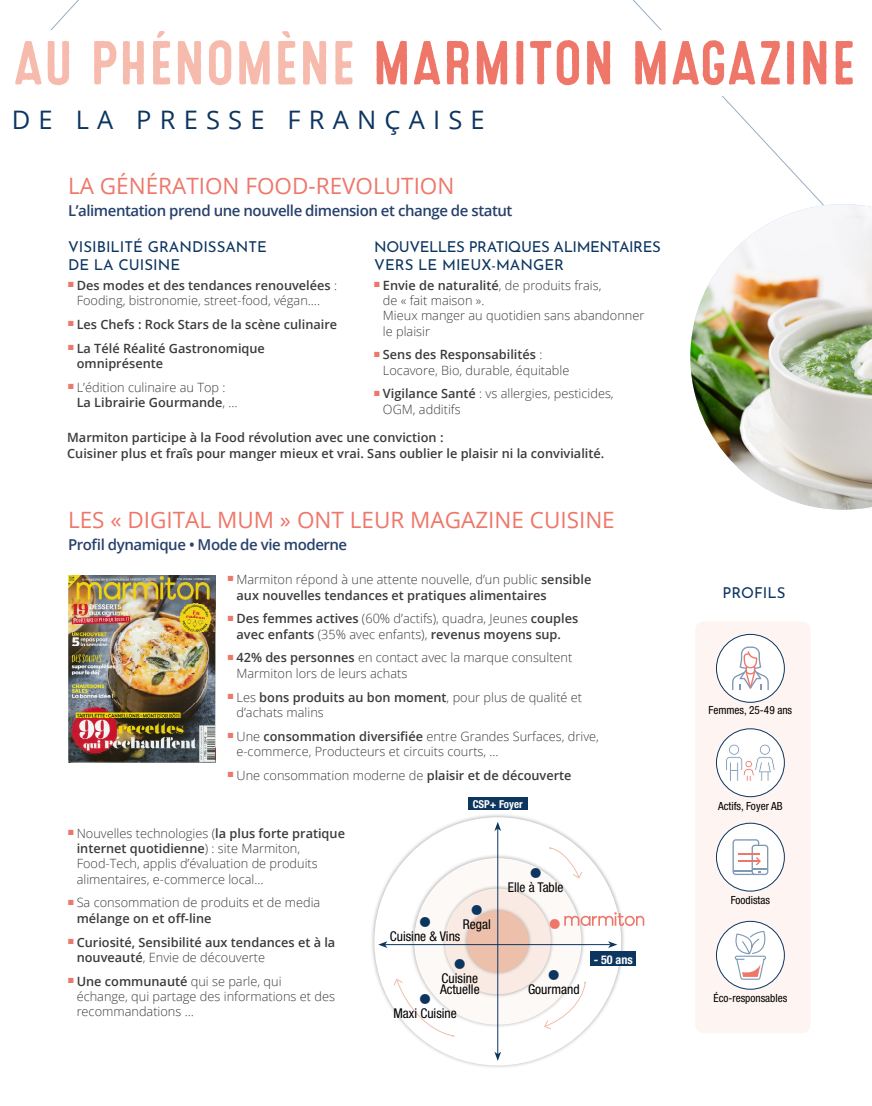
<style>
.page{position:relative;width:872px;height:1106px;background:#fff}
.page>*{position:absolute;margin:0;border:0;box-sizing:border-box;transform-origin:0 0}
.t1{font:62.1px "Microbrew One";color:#ee776a}
.t2{font:condensed 28.05px "Helvetica Neue";color:#0c3560}
.t3{font:condensed 28.05px "Helvetica Neue";color:#ee776a}
.t4{font:25.5px "Open Sans";letter-spacing:.32em;color:#0c3560}
.t5{font:22.5px "Open Sans";color:#ee776a}
.t6{font:600 15px "Open Sans";letter-spacing:-.03em;color:#27416b}
.t7{font:15px/18px "Josefin Sans";letter-spacing:-.03em;color:#0c3560}
.t8{font:15px/18px "Josefin Sans";color:#0c3560}
.t9{font:condensed 13.5px/11.2px "Helvetica Neue";color:#000}
.t10{font:300 12.75px/15.3px "Open Sans";color:#3c3c3b}
.t11{font:600 12.75px/15.3px "Open Sans";color:#3c3c3b}
.t12{font:700 condensed 12.15px "Helvetica Neue";color:#fff}
.t13{font:condensed 11.25px "Helvetica Neue";color:#000}
.t14{font:700 condensed 10.95px "Helvetica Neue";color:#fff}
.s1{color:#f7bbad}
.s2{font-weight:600}
.s3{font-weight:300}
</style>
<div class="page">
<div style="left:695px;top:621px;width:115px;height:412px;background:#fef4f1;border-radius:9px"></div>
<div style="left:370px;top:813px;width:255px;height:256px;background:#000;opacity:.3"></div>
<div style="left:374px;top:817px;width:247px;height:248px;background:#fff;border-radius:50%"></div>
<div style="left:410px;top:854px;width:175px;height:174px;background:#000;opacity:.3"></div>
<div style="left:414px;top:858px;width:167px;height:166px;background:#fdf9f7;border-radius:50%"></div>
<div style="left:441px;top:885px;width:113px;height:112px;background:#000;opacity:.3"></div>
<div style="left:444px;top:888px;width:107px;height:106px;background:#f9ebe4;border-radius:50%"></div>
<div style="left:463px;top:907px;width:69px;height:69px;background:#000;opacity:.3"></div>
<div style="left:467px;top:911px;width:61px;height:60px;background:#ecc0ab;border-radius:50%"></div>
<div style="left:467px;top:910px;width:61px;height:62px;border:1px solid #ecc0ab;border-radius:50%"></div>
<svg style="left:549px;top:847px;width:33px;height:31px"></svg>
<svg style="left:544px;top:981px;width:42px;height:48px"></svg>
<svg style="left:393px;top:978px;width:61px;height:59px"></svg>
<hr style="left:497px;top:828px;width:1px;height:226px;background:#0c3560">
<svg style="left:494px;top:822px;width:7px;height:9px"></svg>
<svg style="left:494px;top:1051px;width:7px;height:9px"></svg>
<hr style="left:385px;top:944px;width:225px;height:1px;background:#0c3560">
<svg style="left:378px;top:941px;width:9px;height:7px"></svg>
<svg style="left:608px;top:941px;width:9px;height:7px"></svg>
<div style="left:468px;top:797px;width:59px;height:13px;background:#0c3560"></div>
<div style="left:590px;top:951px;width:46px;height:15px;background:#0c3560"></div>
<img style="left:68px;top:575px;width:147px;height:187px">
<div style="left:716px;top:634px;width:68px;height:68px;background:#fff;border-radius:50%"></div>
<div style="left:716px;top:634px;width:69px;height:68px;border:1px solid #0c3560;border-radius:50%"></div>
<svg style="left:732px;top:646px;width:37px;height:44px"></svg>
<div style="left:716px;top:728px;width:68px;height:68px;background:#fff;border-radius:50%"></div>
<div style="left:716px;top:728px;width:69px;height:69px;border:1px solid #0c3560;border-radius:50%"></div>
<svg style="left:726px;top:744px;width:49px;height:37px"></svg>
<div style="left:716px;top:921px;width:68px;height:68px;background:#fff;border-radius:50%"></div>
<div style="left:716px;top:920px;width:69px;height:69px;border:1px solid #0c3560;border-radius:50%"></div>
<svg style="left:734px;top:931px;width:32px;height:49px"></svg>
<div style="left:716px;top:823px;width:68px;height:68px;background:#fff;border-radius:50%"></div>
<div style="left:716px;top:822px;width:69px;height:69px;border:1px solid #0c3560;border-radius:50%"></div>
<svg style="left:732px;top:839px;width:36px;height:36px"></svg>
<hr style="left:738px;top:860px;width:22px;height:2px;background:#ee776a">
<img style="left:690px;top:204px;width:182px;height:305px">
<svg style="left:564px;top:912px;width:80px;height:14px"></svg>
<h1 class="t1" style="left:12px;top:28px;width:845px"><span class="s1">AU PHÉNOMÈNE</span> MARMITON MAGAZINE</h1>
<h3 class="t4" style="left:12px;top:103px;width:474px">DE LA PRESSE FRANÇAISE</h3>
<h3 class="t5" style="left:68px;top:170px;width:388px">LA GÉNÉRATION FOOD-REVOLUTION</h3>
<p class="t6" style="left:68px;top:200px;width:446px">L’alimentation prend une nouvelle dimension et change de statut</p>
<p class="t7" style="left:374px;top:236px;width:288px">NOUVELLES PRATIQUES ALIMENTAIRES<br>VERS LE MIEUX-MANGER</p>
<p class="t10" style="left:383px;top:277px;width:263px;text-indent:-9px"><sup>■</sup> <span class="s2">Envie de naturalité</span>, de produits frais,<br>de « fait maison ».<br>Mieux manger au quotidien sans abandonner le plaisir</p>
<p class="t10" style="left:383px;top:347px;width:188px;text-indent:-9px"><sup>■</sup> <span class="s2">Sens des Responsabilités</span> :<br>Locavore, Bio, durable, équitable</p>
<p class="t10" style="left:383px;top:386px;width:232px;text-indent:-9px"><sup>■</sup> <span class="s2">Vigilance Santé</span> : vs allergies, pesticides,<br>OGM, additifs</p>
<p class="t8" style="left:68px;top:236px;width:200px">VISIBILITÉ GRANDISSANTE<br>DE LA CUISINE</p>
<p class="t10" style="left:77px;top:277px;width:262px;text-indent:-9px"><sup>■</sup> <span class="s2">Des modes et des tendances renouvelées</span> :<br>Fooding, bistronomie, street-food, végan….</p>
<p class="t11" style="left:68px;top:316px;width:271px"><sup>■</sup> Les Chefs : Rock Stars de la scène culinaire</p>
<p class="t11" style="left:77px;top:340px;width:190px;text-indent:-9px"><sup>■</sup> La Télé Réalité Gastronomique omniprésente</p>
<p class="t10" style="left:77px;top:379px;width:162px;text-indent:-9px"><sup>■</sup> L’édition culinaire au Top :<br><span class="s2">La Librairie Gourmande</span>, …</p>
<p class="t11" style="left:67px;top:430px;width:538px">Marmiton participe à la Food révolution avec une conviction :<br>Cuisiner plus et fraîs pour manger mieux et vrai. Sans oublier le plaisir ni la convivialité.</p>
<h3 class="t5" style="left:68px;top:504px;width:548px">LES « DIGITAL MUM » ONT LEUR MAGAZINE CUISINE</h3>
<p class="t6" style="left:68px;top:534px;width:281px">Profil dynamique • Mode de vie moderne</p>
<p class="t11" style="left:236px;top:571px;width:356px;text-indent:-9px"><sup>■</sup> <span class="s3">Marmiton répond à une attente nouvelle, d’un public</span> sensible aux nouvelles tendances et pratiques alimentaires</p>
<p class="t11" style="left:236px;top:611px;width:343px;text-indent:-9px"><sup>■</sup> Des femmes actives <span class="s3">(60% d’actifs), quadra, Jeunes</span> couples avec enfants <span class="s3">(35% avec enfants),</span> revenus moyens sup.</p>
<p class="t10" style="left:236px;top:650px;width:337px;text-indent:-9px"><sup>■</sup> <span class="s2">42% des personnes</span> en contact avec la marque consultent<br>Marmiton lors de leurs achats</p>
<p class="t10" style="left:236px;top:689px;width:347px;text-indent:-9px"><sup>■</sup> Les <span class="s2">bons produits au bon moment</span>, pour plus de qualité et d’achats malins</p>
<p class="t10" style="left:236px;top:728px;width:364px;text-indent:-9px"><sup>■</sup> Une <span class="s2">consommation diversifiée</span> entre Grandes Surfaces, drive, e-commerce, Producteurs et circuits courts, …</p>
<p class="t10" style="left:228px;top:767px;width:345px"><sup>■</sup> Une consommation moderne de <span class="s2">plaisir et de découverte</span></p>
<p class="t10" style="left:77px;top:825px;width:270px;text-indent:-9px"><sup>■</sup> Nouvelles technologies (<span class="s2">la plus forte pratique internet quotidienne</span>) : site Marmiton, Food-Tech, applis d’évaluation de produits alimentaires, e-commerce local…</p>
<p class="t10" style="left:77px;top:894px;width:245px;text-indent:-9px"><sup>■</sup> Sa consommation de produits et de media <span class="s2">mélange on et off-line</span></p>
<p class="t11" style="left:77px;top:934px;width:260px;text-indent:-9px"><sup>■</sup> Curiosité, Sensibilité aux tendances et à la nouveauté<span class="s3">, Envie de découverte</span></p>
<p class="t10" style="left:77px;top:973px;width:260px;text-indent:-9px"><sup>■</sup> <span class="s2">Une communauté</span> qui se parle, qui échange, qui partage des informations et des recommandations …</p>
<p class="t14" style="left:472px;top:797px;width:52px">CSP+ Foyer</p>
<p class="t9" style="left:463px;top:919px;width:29px"><sup>•</sup>Regal</p>
<h2 class="t2" style="left:418px;top:905px;width:16px">•</h2>
<p class="t9" style="left:390px;top:930px;width:72px">Cuisine &amp; Vins</p>
<p class="t9" style="left:440px;top:972px;width:41px"><sup>•</sup>Cuisine<br>Actuelle</p>
<h2 class="t2" style="left:418px;top:983px;width:16px">•</h2>
<p class="t9" style="left:393px;top:1007px;width:65px">Maxi Cuisine</p>
<h2 class="t2" style="left:528px;top:857px;width:16px">•</h2>
<p class="t9" style="left:508px;top:881px;width:57px">Elle à Table</p>
<h2 class="t3" style="left:548px;top:907px;width:16px">•</h2>
<h2 class="t2" style="left:547px;top:958px;width:16px">•</h2>
<p class="t9" style="left:528px;top:983px;width:53px">Gourmand</p>
<p class="t12" style="left:593px;top:952px;width:41px">- 50 ans</p>
<p class="t8" style="left:722px;top:582px;width:64px">PROFILS</p>
<p class="t13" style="left:708px;top:704px;width:85px">Femmes, 25-49 ans</p>
<p class="t13" style="left:718px;top:799px;width:66px">Actifs, Foyer AB</p>
<p class="t13" style="left:730px;top:893px;width:41px">Foodistas</p>
<p class="t13" style="left:713px;top:991px;width:75px">Éco-responsables</p>
</div>
